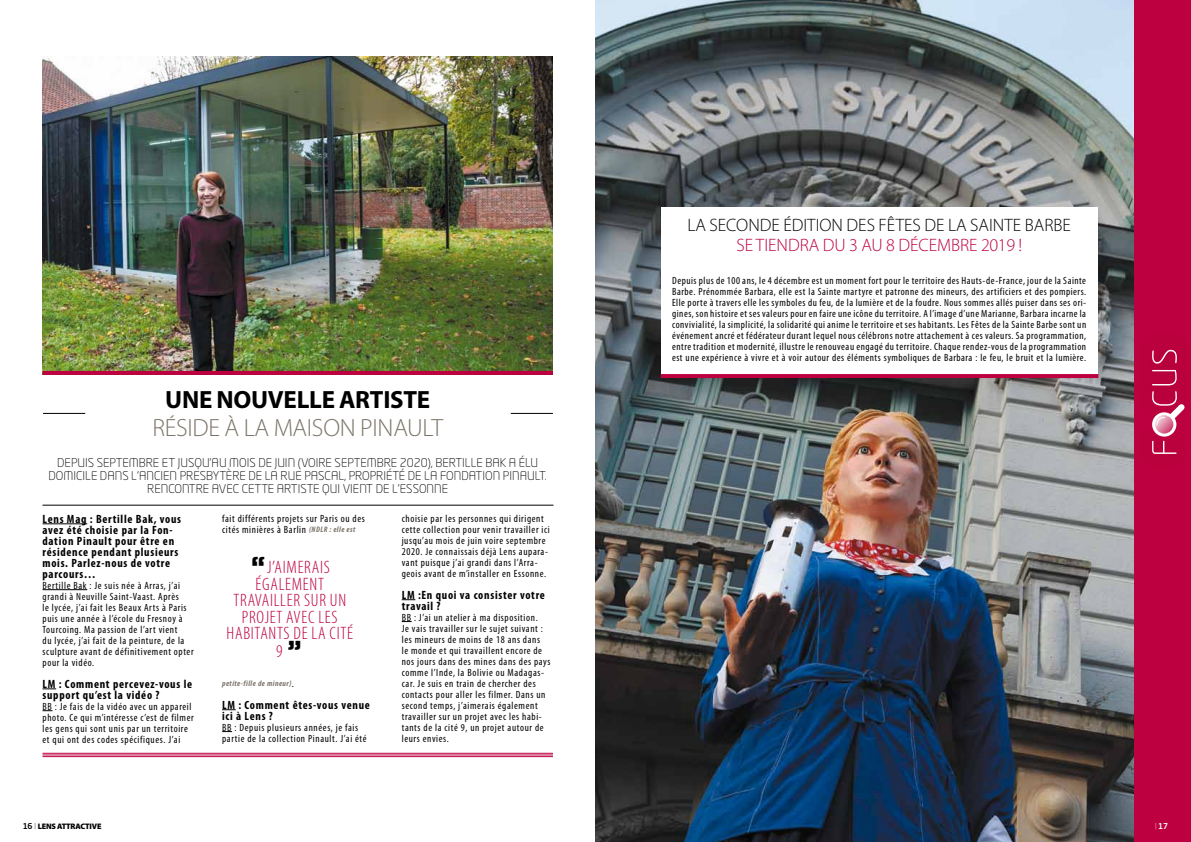
<style>
.page{position:relative;width:1191px;height:842px;background:#fff}
.page>*{position:absolute;margin:0;border:0;box-sizing:border-box;transform-origin:0 0}
.t1{font:300 25px "Myriad Pro";letter-spacing:-.01em;color:#7b7468}
.t2{font:700 25px "Myriad Pro";letter-spacing:-.01em;color:#000}
.t3{font:300 condensed 18px/16.8px "Myriad Pro";letter-spacing:.04em;color:#bd003f;text-align:center}
.t4{font:300 18px "Myriad Pro";color:#000}
.t5{font:300 18px "Myriad Pro";letter-spacing:-.02em;color:#bd003f}
.t6{font:700 condensed 12px/11px "Myriad Pro";letter-spacing:.06em;color:#000}
.t7{font:300 12px/13px "Neo Tech Std";color:#000;text-align:center}
.t8{font:condensed 10.5px/11px "Myriad Pro";letter-spacing:.06em;color:#000}
.t9{font:italic 700 condensed 8px "Myriad Pro";letter-spacing:.06em;color:#7b7468}
.t10{font:900 8px "Myriad Pro";letter-spacing:-.02em;color:#000}
.t11{font:500 8px "Neo Tech Std";color:#fff}
.s1{font-weight:700;font-style:italic;font-size:8px;color:#7b7468}
.s2{font-family:"Square 721 BT";font-weight:700;font-stretch:expanded;font-size:22px;color:#000}
.s3{font-weight:400;font-style:normal;font-size:10.5px;color:#000}
.s4{font-family:"Neo Tech Std";font-weight:500}
.s5{font-family:"Neo Tech Std";font-weight:300;font-size:7px}
.s6{font-weight:300;font-size:7px}
</style>
<div class="page">
<img style="left:595px;top:0;width:539px;height:842px">
<div style="left:1134px;top:0;width:57px;height:842px;background:#bd003f"></div>
<div style="left:1130px;top:419px;width:61px;height:54px;background:#000;opacity:.29"></div>
<div style="left:1131px;top:371px;width:60px;height:53px;background:#000;opacity:.29"></div>
<div style="left:1133px;top:345px;width:58px;height:59px;background:#bb003e"></div>
<svg style="left:1152px;top:381px;width:24px;height:4px"></svg>
<div style="left:1131px;top:326px;width:60px;height:55px;background:#000;opacity:.29"></div>
<svg style="left:1152px;top:350px;width:24px;height:14px"></svg>
<svg style="left:1152px;top:391px;width:32px;height:63px"></svg>
<div style="left:660px;top:207px;width:437px;height:167px;background:#fff"></div>
<hr style="left:43px;top:753px;width:510px;height:1px;background:#bd003f">
<hr style="left:43px;top:755px;width:510px;height:1px;background:#bd003f">
<hr style="left:43px;top:756px;width:510px;height:1px;background:#bd003f">
<img style="left:43px;top:57px;width:510px;height:314px">
<hr style="left:43px;top:371px;width:510px;height:4px;background:#bd003f">
<hr style="left:43px;top:523px;width:44px;height:1px;background:#000">
<hr style="left:43px;top:589px;width:44px;height:1px;background:#000">
<svg style="left:43px;top:688px;width:13px;height:1px"></svg>
<svg style="left:222px;top:709px;width:14px;height:1px"></svg>
<svg style="left:402px;top:599px;width:13px;height:1px"></svg>
<hr style="left:43px;top:413px;width:42px;height:1px;background:#000">
<hr style="left:511px;top:413px;width:42px;height:1px;background:#000">
<hr style="left:43px;top:505px;width:510px;height:1px;background:#000">
<hr style="left:660px;top:374px;width:438px;height:4px;background:#bd003f">
<h1 class="t2" style="left:165px;top:383px;width:266px">UNE NOUVELLE ARTISTE</h1>
<h1 class="t1" style="left:152px;top:412px;width:292px">RÉSIDE À LA MAISON PINAULT</h1>
<p class="t7" style="left:48px;top:456px;width:500px">DEPUIS SEPTEMBRE ET JUSQU’AU MOIS DE JUIN (VOIRE SEPTEMBRE 2020), BERTILLE BAK A ÉLU<br>DOMICILE DANS L’ANCIEN PRESBYTÈRE DE LA RUE PASCAL, PROPRIÉTÉ DE LA FONDATION PINAULT.<br>RENCONTRE AVEC CETTE ARTISTE QUI VIENT DE L’ESSONNE</p>
<p class="t6" style="left:43px;top:513px;width:140px">Lens Mag : Bertille Bak, vous avez été choisie par la Fon&shy;dation Pinault pour être en résidence pendant plusieurs mois. Parlez-nous de votre parcours…</p>
<p class="t8" style="left:43px;top:579px;width:153px">Bertille Bak : Je suis née à Arras, j’ai grandi à Neuville Saint-Vaast. Après<br>le lycée, j’ai fait les Beaux Arts à Paris puis une année à l’école du Fresnoy à Tourcoing. Ma passion de l’art vient<br>du lycée, j’ai fait de la peinture, de la sculpture avant de définitivement opter pour la vidéo.</p>
<p class="t6" style="left:43px;top:678px;width:151px">LM : Comment percevez-vous le support qu’est la vidéo ?</p>
<p class="t8" style="left:43px;top:700px;width:153px">BB : Je fais de la vidéo avec un appareil photo. Ce qui m’intéresse c’est de filmer les gens qui sont unis par un territoire et qui ont des codes spécifiques. J’ai</p>
<p class="t8" style="left:222px;top:512px;width:144px">fait différents projets sur Paris ou des cités minières à Barlin <span class="s1">(NDLR : elle est</span></p>
<h2 class="t3" style="left:227px;top:559px;width:128px"><span class="s2">“</span>J’AIMERAIS<br>ÉGALEMENT<br>TRAVAILLER SUR UN<br>PROJET AVEC LES<br>HABITANTS DE LA CITÉ<br>9<span class="s2">”</span></h2>
<p class="t9" style="left:222px;top:678px;width:73px">petite-fille de mineur)<span class="s3">.</span></p>
<p class="t6" style="left:222px;top:699px;width:149px">LM : Comment êtes-vous venue ici à Lens ?</p>
<p class="t8" style="left:222px;top:721px;width:146px">BB : Depuis plusieurs années, je fais partie de la collection Pinault. J’ai été</p>
<p class="t10" style="left:23px;top:821px;width:80px"><span class="s4">16</span> <span class="s5">|</span> LENS ATTRACTIVE</p>
<p class="t8" style="left:402px;top:512px;width:150px">choisie par les personnes qui dirigent cette collection pour venir travailler ici jusqu’au mois de juin voire septembre 2020. Je connaissais déjà Lens aupara&shy;vant puisque j’ai grandi dans l’Arra&shy;geois avant de m’installer en Essonne.</p>
<p class="t6" style="left:402px;top:589px;width:145px">LM :En quoi va consister votre travail ?</p>
<p class="t8" style="left:402px;top:611px;width:150px">BB : J’ai un atelier à ma disposition.<br>Je vais travailler sur le sujet suivant : les mineurs de moins de 18 ans dans<br>le monde et qui travaillent encore de nos jours dans des mines dans des pays comme l’Inde, la Bolivie ou Madagas&shy;car. Je suis en train de chercher des contacts pour aller les filmer. Dans un second temps, j’aimerais également travailler sur un projet avec les habi&shy;tants de la cité 9, un projet autour de leurs envies.</p>
<h2 class="t4" style="left:687px;top:214px;width:34px">LA SECONDE</h2>
<h2 class="t4" style="left:783px;top:214px;width:10px">ÉDITION</h2>
<h2 class="t4" style="left:846px;top:214px;width:10px">DES</h2>
<h2 class="t4" style="left:878px;top:214px;width:101px">FÊTES DE LA SAINTE</h2>
<h2 class="t4" style="left:1024px;top:214px;width:10px">BARBE</h2>
<h2 class="t5" style="left:736px;top:234px;width:30px">SE TIENDRA</h2>
<h2 class="t5" style="left:823px;top:234px;width:86px">DU 3 AU 8 DÉCE</h2>
<h2 class="t5" style="left:937px;top:234px;width:86px">MBRE 2019 !</h2>
<p class="t8" style="left:672px;top:275px;width:416px;text-align:justify">Depuis plus de 100 ans, le 4 décembre est un moment fort pour le territoire des Hauts-de-France, jour de la Sainte Barbe. Prénommée Barbara, elle est la Sainte martyre et patronne des mineurs, des artificiers et des pompiers.<br>Elle porte à travers elle les symboles du feu, de la lumière et de la foudre. Nous sommes allés puiser dans ses ori&shy;gines, son histoire et ses valeurs pour en faire une icône du territoire. A l’image d’une Marianne, Barbara incarne la convivialité, la simplicité, la solidarité qui anime le territoire et ses habitants. Les Fêtes de la Sainte Barbe sont un événement ancré et fédérateur durant lequel nous célébrons notre attachement à ces valeurs. Sa programmation, entre tradition et modernité, illustre le renouveau engagé du territoire. Chaque rendez-vous de la programmation est une expérience à vivre et à voir autour des éléments symboliques de Barbara : le feu, le bruit et la lumière.</p>
<p class="t11" style="left:1155px;top:821px;width:15px"><span class="s6">|</span> 17</p>
</div>
